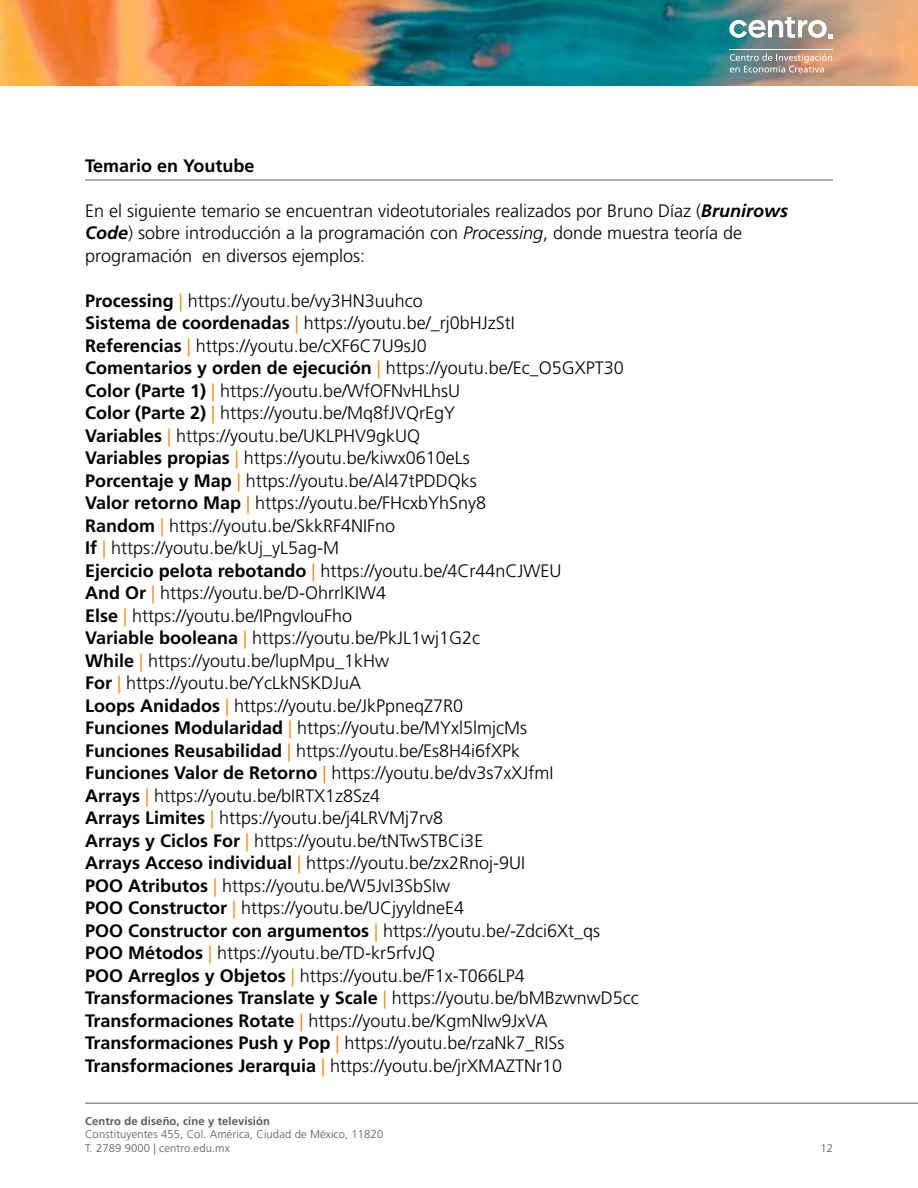
<style>
.page{position:relative;width:918px;height:1188px;background:#fff}
.page>*{position:absolute;margin:0;border:0;box-sizing:border-box;transform-origin:0 0}
.t1{font:300 18px/22.5px "Frutiger LT Std";color:#000}
.t2{font:700 18px "Frutiger LT Std";color:#000}
.t3{font:300 11.25px/13.5px "Frutiger LT Std";letter-spacing:.01em;color:#5a5a5a}
.t4{font:700 11.25px "Frutiger LT Std";letter-spacing:.01em;color:#5a5a5a}
.s1{font-weight:700;font-style:italic}
.s2{font-style:italic}
.s3{font-weight:700}
.s4{color:#ff8000}
</style>
<div class="page">
<hr style="left:85px;top:1103px;width:833px;height:1px;background:#5a5a5a">
<img style="left:0;top:0;width:918px;height:85px">
<svg style="left:729px;top:17px;width:104px;height:21px"></svg>
<hr style="left:729px;top:49px;width:104px;height:1px;background:#fff">
<svg style="left:730px;top:54px;width:102px;height:18px"></svg>
<hr style="left:85px;top:180px;width:748px;height:1px;background:#5a5a5a">
<p class="t2" style="left:85px;top:155px;width:171px">Temario en Youtube</p>
<p class="t1" style="left:85px;top:199px;width:705px">En el siguiente temario se encuentran videotutoriales realizados por Bruno Díaz (<span class="s1">Brunirows<br>Code</span>) sobre introducción a la programación con <span class="s2">Processing</span>, donde muestra teoría de programación en diversos ejemplos:</p>
<p class="t1" style="left:85px;top:289px;width:555px"><span class="s3">Processing</span> <span class="s4">|</span> https://youtu.be/vy3HN3uuhco<br><span class="s3">Sistema de coordenadas</span> <span class="s4">|</span> https://youtu.be/_rj0bHJzStI<br><span class="s3">Referencias</span> <span class="s4">|</span> https://youtu.be/cXF6C7U9sJ0<br><span class="s3">Comentarios y orden de ejecución</span> <span class="s4">|</span> https://youtu.be/Ec_O5GXPT30<br><span class="s3">Color (Parte 1)</span> <span class="s4">|</span> https://youtu.be/WfOFNvHLhsU<br><span class="s3">Color (Parte 2)</span> <span class="s4">|</span> https://youtu.be/Mq8fJVQrEgY<br><span class="s3">Variables</span> <span class="s4">|</span> https://youtu.be/UKLPHV9gkUQ<br><span class="s3">Variables propias</span> <span class="s4">|</span> https://youtu.be/kiwx0610eLs<br><span class="s3">Porcentaje y Map</span> <span class="s4">|</span> https://youtu.be/Al47tPDDQks<br><span class="s3">Valor retorno Map</span> <span class="s4">|</span> https://youtu.be/FHcxbYhSny8<br><span class="s3">Random</span> <span class="s4">|</span> https://youtu.be/SkkRF4NIFno<br><span class="s3">If</span> <span class="s4">|</span> https://youtu.be/kUj_yL5ag-M<br><span class="s3">Ejercicio pelota rebotando</span> <span class="s4">|</span> https://youtu.be/4Cr44nCJWEU<br><span class="s3">And Or</span> <span class="s4">|</span> https://youtu.be/D-OhrrlKIW4<br><span class="s3">Else</span> <span class="s4">|</span> https://youtu.be/IPngvIouFho<br><span class="s3">Variable booleana</span> <span class="s4">|</span> https://youtu.be/PkJL1wj1G2c<br><span class="s3">While</span> <span class="s4">|</span> https://youtu.be/lupMpu_1kHw<br><span class="s3">For</span> <span class="s4">|</span> https://youtu.be/YcLkNSKDJuA<br><span class="s3">Loops Anidados</span> <span class="s4">|</span> https://youtu.be/JkPpneqZ7R0<br><span class="s3">Funciones Modularidad</span> <span class="s4">|</span> https://youtu.be/MYxl5lmjcMs<br><span class="s3">Funciones Reusabilidad</span> <span class="s4">|</span> https://youtu.be/Es8H4i6fXPk<br><span class="s3">Funciones Valor de Retorno</span> <span class="s4">|</span> https://youtu.be/dv3s7xXJfmI<br><span class="s3">Arrays</span> <span class="s4">|</span> https://youtu.be/bIRTX1z8Sz4<br><span class="s3">Arrays Limites</span> <span class="s4">|</span> https://youtu.be/j4LRVMj7rv8<br><span class="s3">Arrays y Ciclos For</span> <span class="s4">|</span> https://youtu.be/tNTwSTBCi3E<br><span class="s3">Arrays Acceso individual</span> <span class="s4">|</span> https://youtu.be/zx2Rnoj-9UI<br><span class="s3">POO Atributos</span> <span class="s4">|</span> https://youtu.be/W5JvI3SbSIw<br><span class="s3">POO Constructor</span> <span class="s4">|</span> https://youtu.be/UCjyyldneE4<br><span class="s3">POO Constructor con argumentos</span> <span class="s4">|</span> https://youtu.be/-Zdci6Xt_qs <span class="s3">POO Métodos</span> <span class="s4">|</span> https://youtu.be/TD-kr5rfvJQ<br><span class="s3">POO Arreglos y Objetos</span> <span class="s4">|</span> https://youtu.be/F1x-T066LP4<br><span class="s3">Transformaciones Translate y Scale</span> <span class="s4">|</span> https://youtu.be/bMBzwnwD5cc <span class="s3">Transformaciones Rotate</span> <span class="s4">|</span> https://youtu.be/KgmNIw9JxVA <span class="s3">Transformaciones Push y Pop</span> <span class="s4">|</span> https://youtu.be/rzaNk7_RISs <span class="s3">Transformaciones Jerarquia</span> <span class="s4">|</span> https://youtu.be/jrXMAZTNr10</p>
<p class="t4" style="left:85px;top:1114px;width:186px">Centro de diseño, cine y televisión</p>
<p class="t3" style="left:85px;top:1128px;width:300px">Constituyentes 455, Col. América, Ciudad de México, 11820<br>T. 2789 9000 | centro.edu.mx</p>
<p class="t3" style="left:820px;top:1141px;width:14px">12</p>
</div>
